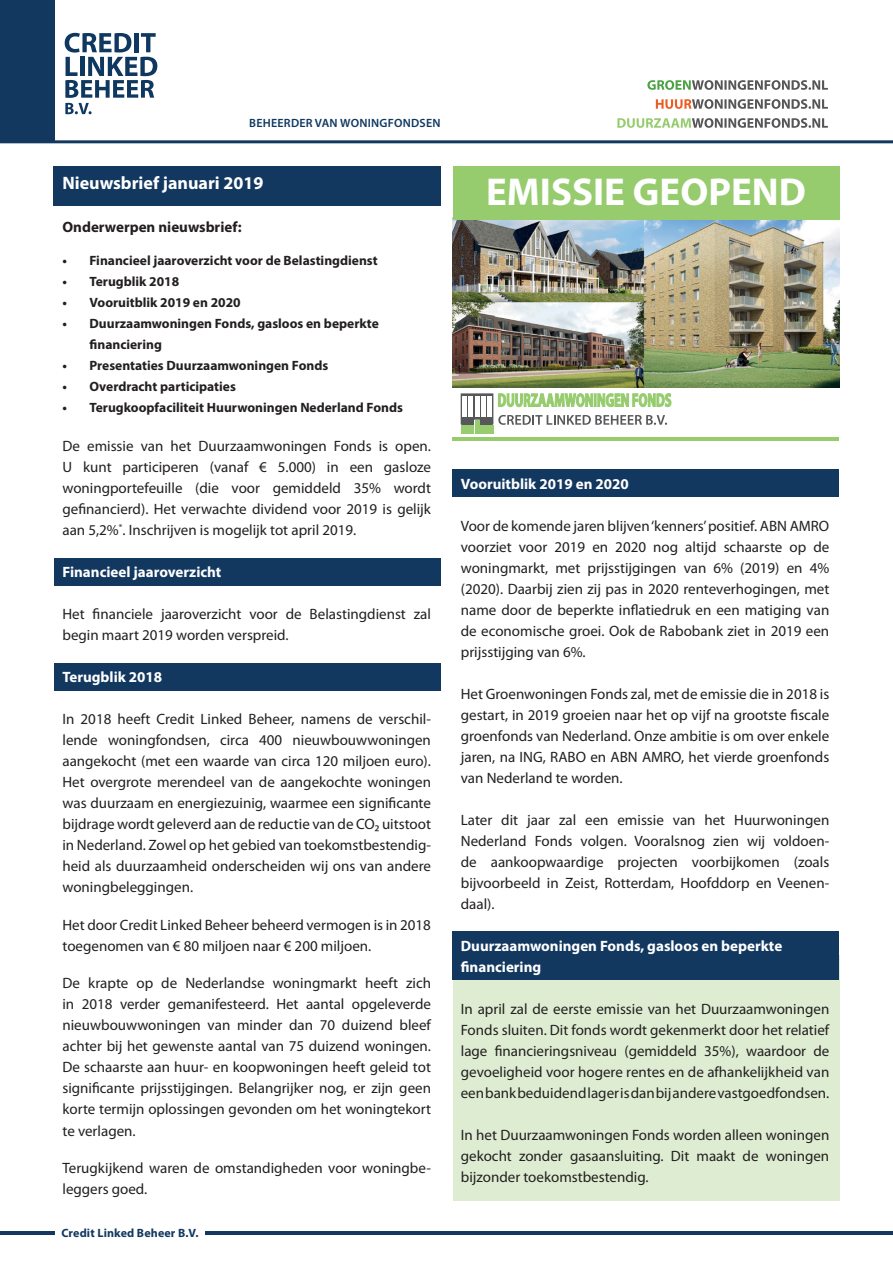
<style>
.page{position:relative;width:893px;height:1263px;background:#fff}
.page>*{position:absolute;margin:0;border:0;box-sizing:border-box;transform-origin:0 0}
.t1{font:700 39px "Myriad Pro";color:#fff}
.t2{font:700 18px "Myriad Pro";color:#fff}
.t3{font:15px/21px "Myriad Pro";color:#231f20;text-align:justify}
.t4{font:700 15px/21px "Myriad Pro";color:#fff}
.t5{font:700 15px "Myriad Pro";color:#231f20}
.t6{font:700 13.5px/21px "Myriad Pro";color:#231f20}
.t7{font:600 12px "Myriad Pro";letter-spacing:.02em;color:#0f3860}
.t8{font:700 12px "Myriad Pro";letter-spacing:.01em;color:#133860}
</style>
<div class="page">
<hr style="left:205px;top:1232px;width:688px;height:3px;background:#133860">
<hr style="left:0;top:1232px;width:54px;height:3px;background:#133860">
<div style="left:452px;top:955px;width:387px;height:246px;background:#deedd2"></div>
<div style="left:54px;top:166px;width:387px;height:39px;background:#133860"></div>
<svg style="left:65px;top:33px;width:92px;height:81px"></svg>
<div style="left:54px;top:558px;width:387px;height:27px;background:#133860"></div>
<div style="left:54px;top:663px;width:387px;height:27px;background:#133860"></div>
<div style="left:452px;top:469px;width:387px;height:28px;background:#133860"></div>
<div style="left:452px;top:931px;width:387px;height:49px;background:#133860"></div>
<svg style="left:647px;top:80px;width:181px;height:10px"></svg>
<svg style="left:656px;top:99px;width:172px;height:10px"></svg>
<svg style="left:617px;top:118px;width:211px;height:10px"></svg>
<hr style="left:0;top:140px;width:893px;height:3px;background:#133860">
<div style="left:0;top:0;width:54px;height:141px;background:#133860"></div>
<img style="left:452px;top:220px;width:387px;height:167px">
<div style="left:452px;top:166px;width:387px;height:54px;background:#96cc6e"></div>
<svg style="left:461px;top:393px;width:210px;height:40px"></svg>
<svg style="left:474px;top:420px;width:6px;height:13px"></svg>
<hr style="left:475px;top:420px;width:4px;height:13px;background:#97cd6e">
<hr style="left:452px;top:438px;width:387px;height:3px;background:#96cc6e">
<p class="t7" style="left:249px;top:115px;width:193px">BEHEERDER VAN WONINGFONDSEN</p>
<p class="t2" style="left:62px;top:171px;width:203px">Nieuwsbrief januari 2019</p>
<p class="t5" style="left:62px;top:218px;width:181px">Onderwerpen nieuwsbrief:</p>
<p class="t6" style="left:62px;top:250px;width:317px">• Financieel jaaroverzicht voor de Belastingdienst</p>
<p class="t6" style="left:62px;top:271px;width:118px">• Terugblik 2018</p>
<p class="t6" style="left:62px;top:292px;width:180px">• Vooruitblik 2019 en 2020</p>
<p class="t6" style="left:89px;top:313px;width:291px;text-indent:-27px">• Duurzaamwoningen Fonds, gasloos en beperkte financiering</p>
<p class="t6" style="left:62px;top:355px;width:267px">• Presentaties Duurzaamwoningen Fonds</p>
<p class="t6" style="left:62px;top:376px;width:175px">• Overdracht participaties</p>
<p class="t6" style="left:62px;top:397px;width:342px">• Terugkoopfaciliteit Huurwoningen Nederland Fonds</p>
<p class="t3" style="left:62px;top:436px;width:370px">De emissie van het Duurzaamwoningen Fonds is open.<br>U kunt participeren (vanaf € 5.000) in een gasloze woningportefeuille (die voor gemiddeld 35% wordt gefinancierd). Het verwachte dividend voor 2019 is gelijk aan 5,2%<sup>*</sup>. Inschrijven is mogelijk tot april 2019.</p>
<p class="t4" style="left:62px;top:561px;width:160px">Financieel jaaroverzicht</p>
<p class="t3" style="left:62px;top:604px;width:370px">Het financiele jaaroverzicht voor de Belastingdienst zal begin maart 2019 worden verspreid.</p>
<p class="t4" style="left:62px;top:666px;width:101px">Terugblik 2018</p>
<p class="t3" style="left:62px;top:709px;width:370px">In 2018 heeft Credit Linked Beheer, namens de verschil&shy;lende woningfondsen, circa 400 nieuwbouwwoningen aangekocht (met een waarde van circa 120 miljoen euro).<br>Het overgrote merendeel van de aangekochte woningen was duurzaam en energiezuinig, waarmee een significante bijdrage wordt geleverd aan de reductie van de CO₂ uitstoot in Nederland. Zowel op het gebied van toekomstbestendig&shy;heid als duurzaamheid onderscheiden wij ons van andere woningbeleggingen.</p>
<p class="t3" style="left:62px;top:915px;width:370px">Het door Credit Linked Beheer beheerd vermogen is in 2018 toegenomen van € 80 miljoen naar € 200 miljoen.</p>
<p class="t3" style="left:62px;top:973px;width:370px">De krapte op de Nederlandse woningmarkt heeft zich in 2018 verder gemanifesteerd. Het aantal opgeleverde nieuwbouwwoningen van minder dan 70 duizend bleef achter bij het gewenste aantal van 75 duizend woningen.<br>De schaarste aan huur- en koopwoningen heeft geleid tot significante prijsstijgingen. Belangrijker nog, er zijn geen korte termijn oplossingen gevonden om het woningtekort te verlagen.</p>
<p class="t3" style="left:62px;top:1158px;width:370px">Terugkijkend waren de omstandigheden voor woningbe&shy;leggers goed.</p>
<p class="t8" style="left:61px;top:1225px;width:139px">Credit Linked Beheer B.V.</p>
<h1 class="t1" style="left:486px;top:167px;width:321px">EMISSIE GEOPEND</h1>
<p class="t4" style="left:461px;top:472px;width:170px">Vooruitblik 2019 en 2020</p>
<p class="t3" style="left:461px;top:515px;width:370px">Voor de komende jaren blijven ‘kenners’ positief. ABN AMRO voorziet voor 2019 en 2020 nog altijd schaarste op de woningmarkt, met prijsstijgingen van 6% (2019) en 4% (2020). Daarbij zien zij pas in 2020 renteverhogingen, met name door de beperkte inflatiedruk en een matiging van de economische groei. Ook de Rabobank ziet in 2019 een prijsstijging van 6%.</p>
<p class="t3" style="left:461px;top:683px;width:370px">Het Groenwoningen Fonds zal, met de emissie die in 2018 is gestart, in 2019 groeien naar het op vijf na grootste fiscale groenfonds van Nederland. Onze ambitie is om over enkele jaren, na ING, RABO en ABN AMRO, het vierde groenfonds van Nederland te worden.</p>
<p class="t3" style="left:461px;top:809px;width:370px">Later dit jaar zal een emissie van het Huurwoningen Nederland Fonds volgen. Vooralsnog zien wij voldoen&shy;de aankoopwaardige projecten voorbijkomen (zoals bijvoorbeeld in Zeist, Rotterdam, Hoofddorp en Veenen&shy;daal).</p>
<p class="t4" style="left:461px;top:934px;width:323px">Duurzaamwoningen Fonds, gasloos en beperkte financiering</p>
<p class="t3" style="left:461px;top:998px;width:370px">In april zal de eerste emissie van het Duurzaamwoningen Fonds sluiten. Dit fonds wordt gekenmerkt door het relatief lage financieringsniveau (gemiddeld 35%), waardoor de gevoeligheid voor hogere rentes en de afhankelijkheid van een bank beduidend lager is dan bij andere vastgoedfondsen.</p>
<p class="t3" style="left:461px;top:1124px;width:370px">In het Duurzaamwoningen Fonds worden alleen woningen gekocht zonder gasaansluiting. Dit maakt de woningen bijzonder toekomstbestendig.</p>
</div>
